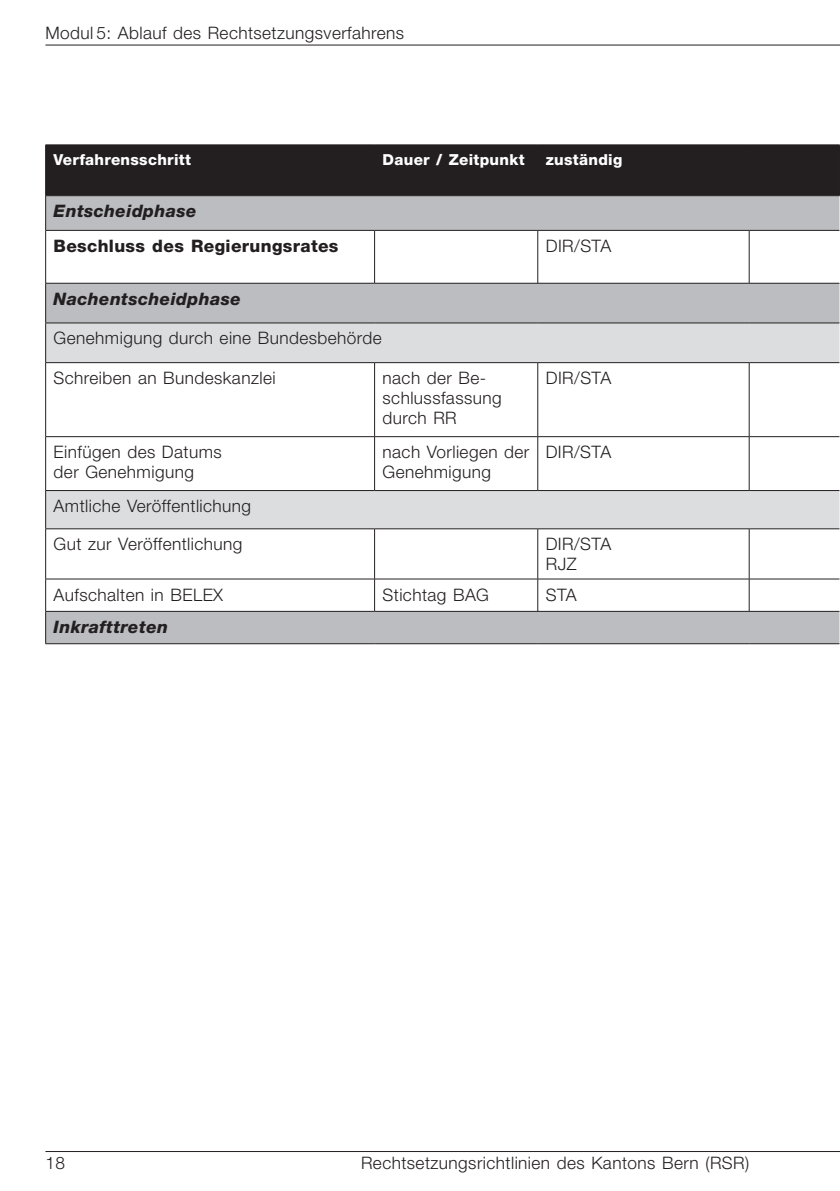
<style>
.page{position:relative;width:840px;height:1191px;background:#fff}
.page>*{position:absolute;margin:0;border:0;box-sizing:border-box;transform-origin:0 0}
.t1{font:300 17.2px/19.8px "Helvetica Neue";letter-spacing:.025em;color:#231f20}
.t2{font:800 17.2px/34.6px "Helvetica Neue";letter-spacing:.02em;color:#231f20}
.t3{font:italic 800 17.2px "Helvetica Neue";letter-spacing:.025em;color:#231f20}
.t4{font:800 15.2px "Helvetica Neue";letter-spacing:.02em;color:#fff}
.s1{font-style:italic}
</style>
<div class="page">
<hr style="left:45px;top:1151px;width:794px;height:1px;background:#231f20">
<hr style="left:45px;top:45px;width:794px;height:1px;background:#231f20">
<div style="left:46px;top:145px;width:792px;height:50px;background:#231f20"></div>
<svg style="left:46px;top:196px;width:793px;height:447px"></svg>
<svg style="left:46px;top:323px;width:793px;height:205px"></svg>
<hr style="left:45px;top:230px;width:329px;height:1px;background:#231f20">
<hr style="left:45px;top:231px;width:1px;height:52px;background:#231f20">
<hr style="left:374px;top:230px;width:163px;height:1px;background:#231f20">
<hr style="left:374px;top:231px;width:1px;height:52px;background:#231f20">
<hr style="left:537px;top:230px;width:211px;height:1px;background:#231f20">
<hr style="left:537px;top:231px;width:1px;height:52px;background:#231f20">
<hr style="left:748px;top:230px;width:91px;height:1px;background:#231f20">
<hr style="left:748px;top:231px;width:1px;height:52px;background:#231f20">
<hr style="left:45px;top:322px;width:329px;height:1px;background:#231f20">
<hr style="left:45px;top:323px;width:1px;height:39px;background:#231f20">
<hr style="left:374px;top:322px;width:163px;height:1px;background:#231f20">
<hr style="left:537px;top:322px;width:211px;height:1px;background:#231f20">
<hr style="left:748px;top:322px;width:91px;height:1px;background:#231f20">
<hr style="left:45px;top:362px;width:329px;height:1px;background:#231f20">
<hr style="left:45px;top:363px;width:1px;height:73px;background:#231f20">
<hr style="left:374px;top:362px;width:163px;height:1px;background:#231f20">
<hr style="left:374px;top:363px;width:1px;height:73px;background:#231f20">
<hr style="left:537px;top:362px;width:211px;height:1px;background:#231f20">
<hr style="left:537px;top:363px;width:1px;height:73px;background:#231f20">
<hr style="left:748px;top:362px;width:91px;height:1px;background:#231f20">
<hr style="left:748px;top:363px;width:1px;height:73px;background:#231f20">
<hr style="left:45px;top:436px;width:329px;height:1px;background:#231f20">
<hr style="left:45px;top:437px;width:1px;height:53px;background:#231f20">
<hr style="left:374px;top:436px;width:163px;height:1px;background:#231f20">
<hr style="left:374px;top:437px;width:1px;height:53px;background:#231f20">
<hr style="left:537px;top:436px;width:211px;height:1px;background:#231f20">
<hr style="left:537px;top:437px;width:1px;height:53px;background:#231f20">
<hr style="left:748px;top:436px;width:91px;height:1px;background:#231f20">
<hr style="left:748px;top:437px;width:1px;height:53px;background:#231f20">
<hr style="left:45px;top:490px;width:329px;height:1px;background:#231f20">
<hr style="left:45px;top:491px;width:1px;height:37px;background:#231f20">
<hr style="left:374px;top:490px;width:163px;height:1px;background:#231f20">
<hr style="left:537px;top:490px;width:211px;height:1px;background:#231f20">
<hr style="left:748px;top:490px;width:91px;height:1px;background:#231f20">
<hr style="left:45px;top:528px;width:329px;height:1px;background:#231f20">
<hr style="left:45px;top:529px;width:1px;height:50px;background:#231f20">
<hr style="left:374px;top:528px;width:163px;height:1px;background:#231f20">
<hr style="left:374px;top:529px;width:1px;height:50px;background:#231f20">
<hr style="left:537px;top:528px;width:211px;height:1px;background:#231f20">
<hr style="left:537px;top:529px;width:1px;height:50px;background:#231f20">
<hr style="left:748px;top:528px;width:91px;height:1px;background:#231f20">
<hr style="left:748px;top:529px;width:1px;height:50px;background:#231f20">
<hr style="left:45px;top:578px;width:329px;height:1px;background:#231f20">
<hr style="left:45px;top:579px;width:1px;height:32px;background:#231f20">
<hr style="left:374px;top:578px;width:163px;height:1px;background:#231f20">
<hr style="left:374px;top:579px;width:1px;height:32px;background:#231f20">
<hr style="left:537px;top:578px;width:211px;height:1px;background:#231f20">
<hr style="left:537px;top:579px;width:1px;height:32px;background:#231f20">
<hr style="left:748px;top:578px;width:91px;height:1px;background:#231f20">
<hr style="left:748px;top:579px;width:1px;height:32px;background:#231f20">
<hr style="left:748px;top:283px;width:91px;height:1px;background:#231f20">
<hr style="left:748px;top:611px;width:91px;height:1px;background:#231f20">
<hr style="left:45px;top:144px;width:329px;height:1px;background:#231f20">
<hr style="left:45px;top:145px;width:1px;height:50px;background:#231f20">
<hr style="left:374px;top:144px;width:163px;height:1px;background:#231f20">
<hr style="left:374px;top:145px;width:1px;height:50px;background:#231f20">
<hr style="left:537px;top:144px;width:211px;height:1px;background:#231f20">
<hr style="left:537px;top:145px;width:1px;height:50px;background:#231f20">
<hr style="left:748px;top:144px;width:91px;height:1px;background:#231f20">
<hr style="left:748px;top:145px;width:1px;height:50px;background:#231f20">
<hr style="left:838px;top:145px;width:1px;height:50px;background:#231f20">
<hr style="left:45px;top:195px;width:329px;height:1px;background:#231f20">
<hr style="left:374px;top:195px;width:163px;height:1px;background:#231f20">
<hr style="left:537px;top:195px;width:211px;height:1px;background:#231f20">
<hr style="left:748px;top:195px;width:91px;height:1px;background:#231f20">
<hr style="left:45px;top:196px;width:1px;height:34px;background:#231f20">
<hr style="left:45px;top:283px;width:1px;height:40px;background:#231f20">
<hr style="left:45px;top:611px;width:1px;height:32px;background:#231f20">
<hr style="left:45px;top:643px;width:329px;height:1px;background:#231f20">
<hr style="left:374px;top:643px;width:163px;height:1px;background:#231f20">
<hr style="left:537px;top:643px;width:211px;height:1px;background:#231f20">
<hr style="left:748px;top:643px;width:91px;height:1px;background:#231f20">
<hr style="left:45px;top:283px;width:329px;height:1px;background:#231f20">
<hr style="left:374px;top:283px;width:163px;height:1px;background:#231f20">
<hr style="left:45px;top:611px;width:329px;height:1px;background:#231f20">
<hr style="left:374px;top:611px;width:163px;height:1px;background:#231f20">
<hr style="left:537px;top:283px;width:211px;height:1px;background:#231f20">
<hr style="left:537px;top:611px;width:211px;height:1px;background:#231f20">
<p class="t1" style="left:45px;top:23px;width:360px">Modul 5: Ablauf des Rechtsetzungsverfahrens</p>
<p class="t4" style="left:54px;top:150px;width:139px">Verfahrensschritt</p>
<p class="t4" style="left:382px;top:150px;width:143px">Dauer / Zeitpunkt</p>
<p class="t4" style="left:545px;top:150px;width:78px">zuständig</p>
<p class="t2" style="left:54px;top:193px;width:286px"><span class="s1">Entscheidphase<br></span>Beschluss des Regierungsrates</p>
<p class="t1" style="left:545px;top:235px;width:67px">DIR/STA</p>
<p class="t3" style="left:54px;top:288px;width:188px">Nachentscheidphase</p>
<p class="t1" style="left:54px;top:328px;width:329px">Genehmigung durch eine Bundesbehörde</p>
<p class="t1" style="left:54px;top:368px;width:223px">Schreiben an Bundeskanzlei</p>
<p class="t1" style="left:382px;top:368px;width:120px">nach der Be&shy;schlussfassung durch RR</p>
<p class="t1" style="left:545px;top:368px;width:67px">DIR/STA</p>
<p class="t1" style="left:54px;top:442px;width:169px">Einfügen des Datums der Genehmigung</p>
<p class="t1" style="left:382px;top:442px;width:148px">nach Vorliegen der<br>Genehmigung</p>
<p class="t1" style="left:545px;top:442px;width:67px">DIR/STA</p>
<p class="t1" style="left:54px;top:496px;width:199px">Amtliche Veröffentlichung</p>
<p class="t1" style="left:54px;top:534px;width:190px">Gut zur Veröffentlichung</p>
<p class="t1" style="left:545px;top:534px;width:67px">DIR/STA<br>RJZ</p>
<p class="t1" style="left:54px;top:584px;width:171px">Aufschalten in BELEX</p>
<p class="t1" style="left:382px;top:584px;width:108px">Stichtag BAG</p>
<p class="t1" style="left:545px;top:584px;width:32px">STA</p>
<p class="t3" style="left:54px;top:616px;width:116px">Inkrafttreten</p>
<p class="t1" style="left:45px;top:1152px;width:21px">18</p>
<p class="t1" style="left:361px;top:1152px;width:389px">Rechtsetzungsrichtlinien des Kantons Bern (RSR)</p>
</div>
